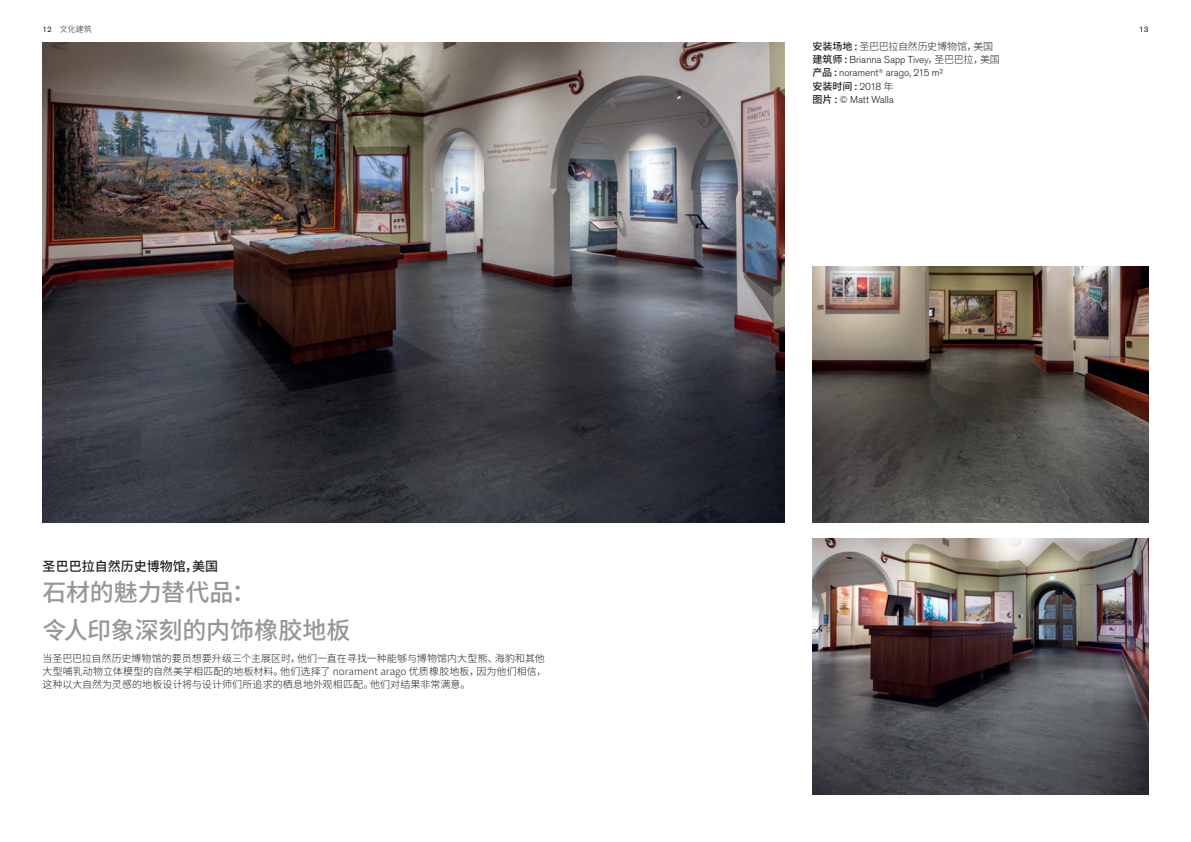
<style>
.page{position:relative;width:1191px;height:842px;background:#fff}
.page>*{position:absolute;margin:0;border:0;box-sizing:border-box;transform-origin:0 0}
.t1{font:500 24px/37.9px "Source Han Sans CN";letter-spacing:-.01em;color:#969598}
.t2{font:500 13px "Source Han Sans CN";color:#231f20}
.t3{font:300 10px/13px "Source Han Sans CN";letter-spacing:.005em;color:#231f20}
.t4{font:300 10px/13px "Akzidenz Grotesk Pro";letter-spacing:-.005em;color:#231f20}
.t5{font:300 10px "Source Han Sans CN";letter-spacing:-.03em;color:#231f20}
.t6{font:500 10px "Source Han Sans CN";color:#231f20}
.t7{font:300 8px "Source Han Sans CN";color:#231f20}
.t8{font:8px "Akzidenz Grotesk Pro";color:#231f20}
.s1{font-family:"Akzidenz Grotesk Pro";font-weight:400}
.s2{font-weight:500}
.s3{font-family:"Source Han Sans CN";font-weight:500}
.s4{font-family:"Source Han Sans CN"}
.s5{font-family:"Akzidenz Grotesk Pro";font-weight:300}
.s6{font-weight:300}
</style>
<div class="page">
<img style="left:43px;top:43px;width:741px;height:480px">
<img style="left:812px;top:539px;width:336px;height:256px">
<img style="left:812px;top:267px;width:336px;height:256px">
<p class="t7" style="left:43px;top:24px;width:51px"><span class="s1">12</span> 文化建筑</p>
<p class="t8" style="left:1139px;top:24px;width:11px">13</p>
<p class="t5" style="left:812px;top:41px;width:182px"><span class="s2">安装场地 :</span> 圣巴巴拉自然历史博物馆，美国</p>
<p class="t4" style="left:812px;top:54px;width:189px"><span class="s3">建筑师 :</span> Brianna Sapp Tivey<span class="s4">，圣巴巴拉，美国</span><span class="s3">产品 :</span> norament<sup>®</sup> arago, 215 m²</p>
<p class="t6" style="left:812px;top:80px;width:82px">安装时间 : <span class="s5">2018</span> <span class="s6">年</span></p>
<p class="t4" style="left:812px;top:93px;width:83px"><span class="s3">图片 :</span> © Matt Walla</p>
<h2 class="t2" style="left:43px;top:558px;width:177px">圣巴巴拉自然历史博物馆，美国</h2>
<h1 class="t1" style="left:43px;top:574px;width:309px">石材的魅力替代品：<br>令人印象深刻的内饰橡胶地板</h1>
<p class="t3" style="left:43px;top:652px;width:505px">当圣巴巴拉自然历史博物馆的要员想要升级三个主展区时，他们一直在寻找一种能够与博物馆内大型熊、海豹和其他大型哺乳动物立体模型的自然美学相匹配的地板材料。他们选择了 norament arago 优质橡胶地板，因为他们相信，这种以大自然为灵感的地板设计将与设计师们所追求的栖息地外观相匹配。他们对结果非常满意。</p>
</div>
